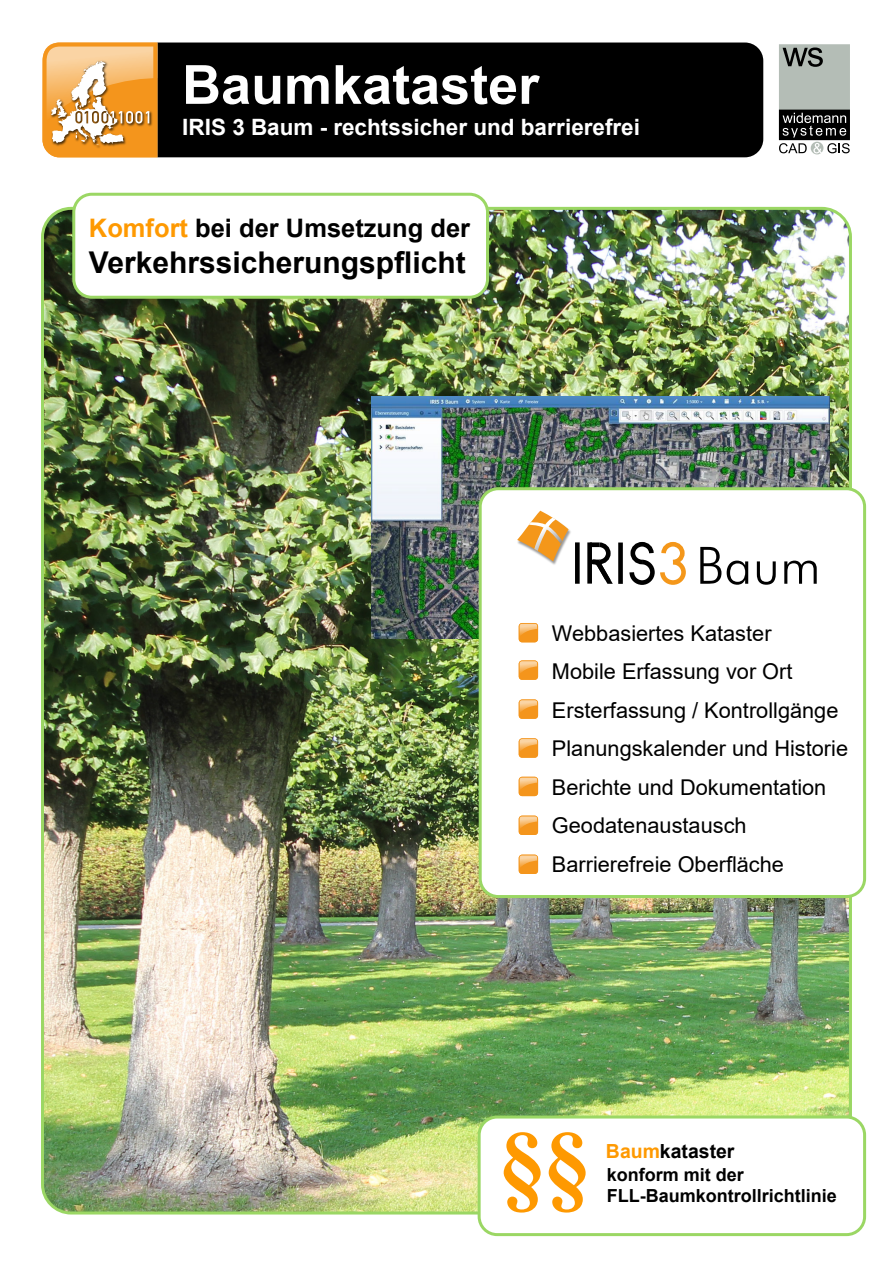
<style>
.page{position:relative;width:893px;height:1263px;background:#fff}
.page>*{position:absolute;margin:0;border:0;box-sizing:border-box;transform-origin:0 0}
.t1{font:700 90px "Times New Roman";color:#fe9901}
.t2{font:700 54px "Arial";color:#fff}
.t3{font:300 51.45px "Futura BT";color:#000}
.FS_Teaser_schwarz{font:700 30px "Arial";color:#000}
.FS_Teaser_schwarz-2{font:700 25.5px "Arial";color:#000}
.t4{font:700 22.5px "Arial";color:#fff}
.Schlagworte{font:21.75px "Arial";color:#000}
.t5{font:700 19.5px "Arial";color:#000}
.t6{font:700 18px/21.6px "Arial";color:#000}
.s1{color:#fe9901}
</style>
<div class="page">
<div style="left:157px;top:43px;width:606px;height:114px;background:#000"></div>
<img style="left:45px;top:211px;width:803px;height:1002px">
<img style="left:371px;top:396px;width:458px;height:243px">
<div style="left:479px;top:1117px;width:386px;height:117px;background:#fff;border-radius:18px"></div>
<div style="left:478px;top:1115px;width:388px;height:121px;border:3px solid #9bd764;border-radius:18px"></div>
<div style="left:74px;top:194px;width:413px;height:103px;background:#fff;border-radius:18px"></div>
<div style="left:72px;top:193px;width:417px;height:106px;border:3px solid #9bd764;border-radius:18px"></div>
<div style="left:480px;top:489px;width:385px;height:407px;background:#fff;border-radius:18px"></div>
<div style="left:479px;top:487px;width:387px;height:411px;border:3px solid #9bd764;border-radius:18px"></div>
<svg style="left:43px;top:43px;width:114px;height:114px"></svg>
<div style="left:172px;top:54px;width:483px;height:98px;background:#000"></div>
<svg style="left:519px;top:623px;width:19px;height:19px"></svg>
<svg style="left:519px;top:660px;width:19px;height:20px"></svg>
<svg style="left:519px;top:699px;width:19px;height:20px"></svg>
<svg style="left:519px;top:777px;width:19px;height:19px"></svg>
<svg style="left:519px;top:738px;width:19px;height:20px"></svg>
<svg style="left:519px;top:816px;width:19px;height:19px"></svg>
<svg style="left:519px;top:855px;width:19px;height:19px"></svg>
<div style="left:629px;top:560px;width:26px;height:25px;border:5px solid #000;border-radius:50%"></div>
<div style="left:630px;top:542px;width:24px;height:22px;border:5px solid #000;border-radius:50%"></div>
<div style="left:575px;top:542px;width:5px;height:42px;background:#000"></div>
<div style="left:618px;top:542px;width:5px;height:42px;background:#000"></div>
<div style="left:587px;top:542px;width:5px;height:42px;background:#5c5c5c"></div>
<svg style="left:588px;top:542px;width:25px;height:42px"></svg>
<svg style="left:660px;top:542px;width:26px;height:43px"></svg>
<img style="left:540px;top:510px;width:31px;height:55px">
<svg style="left:517px;top:511px;width:51px;height:50px"></svg>
<div style="left:780px;top:46px;width:69px;height:91px;background:#b4bdb6"></div>
<div style="left:779px;top:44px;width:71px;height:95px;border:3px solid #b4bdb6"></div>
<div style="left:779px;top:110px;width:71px;height:30px;border:3px solid #000"></div>
<svg style="left:779px;top:113px;width:71px;height:40px"></svg>
<svg style="left:783px;top:48px;width:40px;height:19px"></svg>
<p class="t2" style="left:182px;top:47px;width:359px">Baumkataster</p>
<p class="t4" style="left:182px;top:112px;width:459px">IRIS 3 Baum - rechtssicher und barrierefrei</p>
<p class="FS_Teaser_schwarz-2" style="left:89px;top:210px;width:383px"><span class="s1">Komfort</span> bei der Umsetzung der</p>
<p class="FS_Teaser_schwarz" style="left:89px;top:241px;width:378px">Verkehrssicherungspflicht</p>
<p class="t3" style="left:696px;top:534px;width:127px">Baum</p>
<p class="Schlagworte" style="left:552px;top:618px;width:221px">Webbasiertes Kataster</p>
<p class="Schlagworte" style="left:552px;top:656px;width:242px">Mobile Erfassung vor Ort</p>
<p class="Schlagworte" style="left:552px;top:695px;width:288px">Ersterfassung / Kontrollgänge</p>
<p class="Schlagworte" style="left:552px;top:733px;width:298px">Planungskalender und Historie</p>
<p class="Schlagworte" style="left:552px;top:772px;width:276px">Berichte und Dokumentation</p>
<p class="Schlagworte" style="left:552px;top:810px;width:196px">Geodatenaustausch</p>
<p class="Schlagworte" style="left:552px;top:849px;width:234px">Barrierefreie Oberfläche</p>
<p class="t1" style="left:500px;top:1098px;width:91px">§§</p>
<p class="t5" style="left:606px;top:1137px;width:130px"><span class="s1">Baum</span>kataster</p>
<p class="t6" style="left:607px;top:1163px;width:232px">konform mit der<br>FLL-Baumkontrollrichtlinie</p>
</div>
